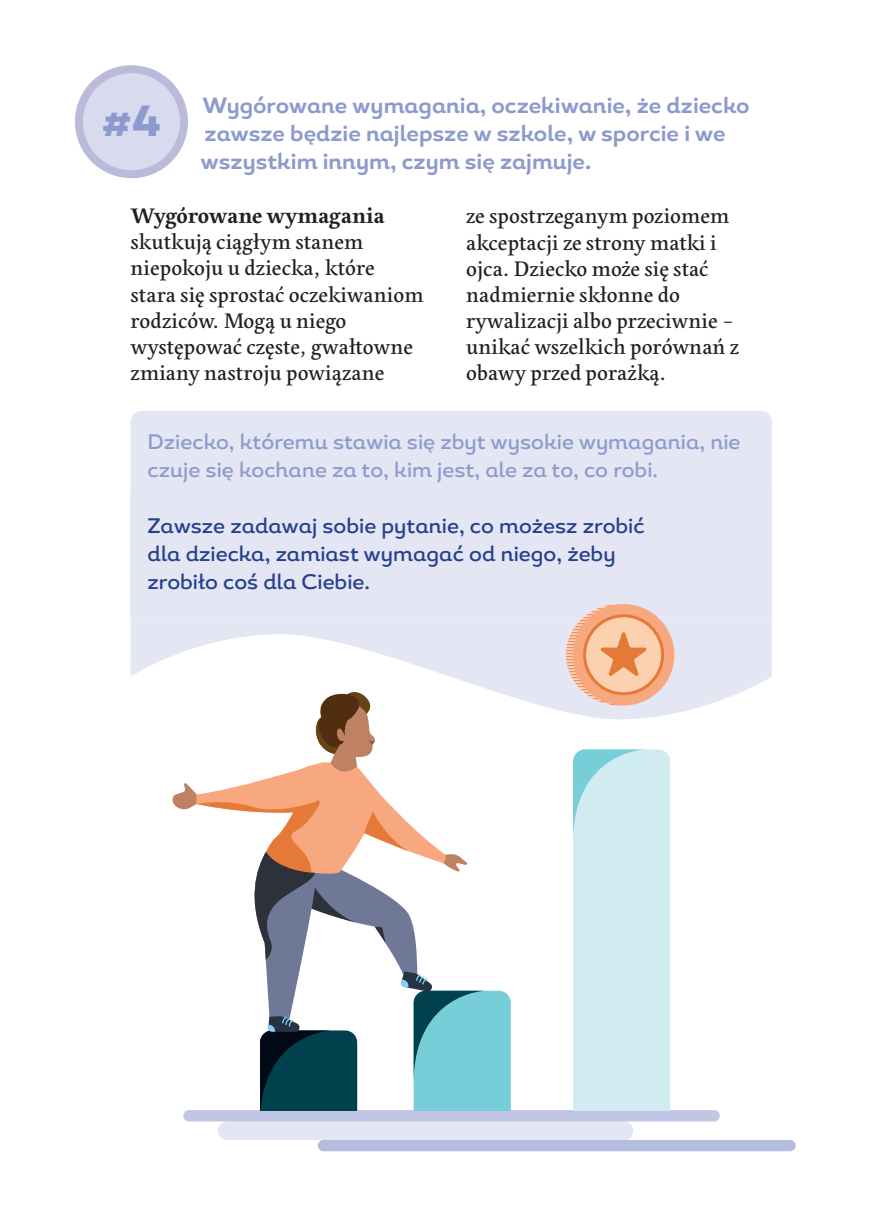
<style>
.page{position:relative;width:874px;height:1225px;background:#fff}
.page>*{position:absolute;margin:0;border:0;box-sizing:border-box;transform-origin:0 0}
.t1{font:800 44px "Magallanes";color:#8d9acd}
.t2{font:22px/26px "Edita";letter-spacing:.005em;color:#231f20}
.t3{font:700 22px/28px "Magallanes";color:#8d9acd}
.t4{font:700 22px "Edita";letter-spacing:.005em;color:#231f20}
.t5{font:500 21px/28px "Magallanes";color:#253f8e}
.t6{font:500 21px/28px "Magallanes";color:#8d9acd}
</style>
<div class="page">
<div style="left:218px;top:1121px;width:415px;height:19px;background:#e4e6f3;border-radius:9px"></div>
<div style="left:317px;top:1140px;width:478px;height:11px;background:#b5bddf;border-radius:6px"></div>
<div style="left:183px;top:1110px;width:536px;height:11px;background:#c0c6e3;border-radius:6px"></div>
<div style="left:130px;top:411px;width:641px;height:84px;background:#e4e6f3"></div>
<div style="left:130px;top:495px;width:641px;height:122px;background:#e4e6f3"></div>
<svg style="left:130px;top:617px;width:641px;height:102px;fill:#e4e6f3"></svg>
<div style="left:573px;top:749px;width:97px;height:361px;background:#d0ecf0"></div>
<svg style="left:172px;top:688px;width:338px;height:422px"></svg>
<svg style="left:565px;top:604px;width:109px;height:101px;background:#f2bc9d"></svg>
<div style="left:79px;top:69px;width:105px;height:105px;background:#d8dbee;border-radius:50%"></div>
<div style="left:75px;top:65px;width:113px;height:113px;border:8px solid #bbbbd9;border-radius:50%"></div>
<p class="t3" style="left:200px;top:92px;width:550px">Wygórowane wymagania, oczekiwanie, że dziecko zawsze będzie najlepsze w szkole, w sporcie i we wszystkim innym, czym się zajmuje.</p>
<p class="t4" style="left:130px;top:204px;width:255px">Wygórowane wymagania</p>
<p class="t2" style="left:130px;top:230px;width:294px">skutkują ciągłym stanem niepokoju u dziecka, które stara się sprostać oczekiwaniom rodziców. Mogą u niego występować częste, gwałtowne zmiany nastroju powiązane</p>
<h1 class="t1" style="left:101px;top:93px;width:61px">#4</h1>
<p class="t2" style="left:466px;top:204px;width:274px">ze spostrzeganym poziomem akceptacji ze strony matki i ojca. Dziecko może się stać nadmiernie skłonne do rywalizacji albo przeciwnie – unikać wszelkich porównań z obawy przed porażką.</p>
<p class="t6" style="left:147px;top:428px;width:594px">Dziecko, któremu stawia się zbyt wysokie wymagania, nie czuje się kochane za to, kim jest, ale za to, co robi.</p>
<p class="t5" style="left:147px;top:512px;width:498px">Zawsze zadawaj sobie pytanie, co możesz zrobić dla dziecka, zamiast wymagać od niego, żeby zrobiło coś dla Ciebie.</p>
</div>
